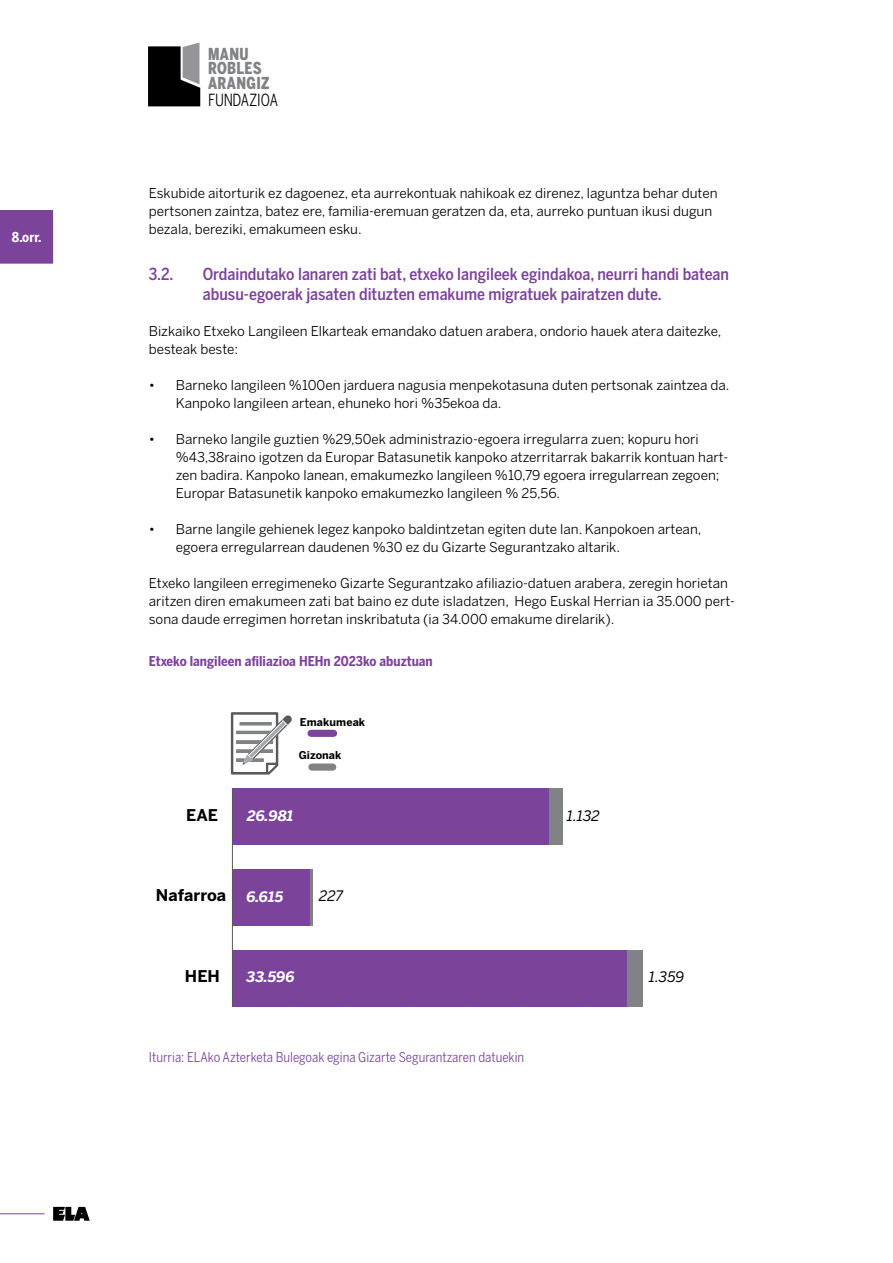
<style>
.page{position:relative;width:893px;height:1263px;background:#fff}
.page>*{position:absolute;margin:0;border:0;box-sizing:border-box;transform-origin:0 0}
.t1{font:16.65px "Benton Sans Cond";letter-spacing:-.015em;color:#000;scale:.9 1}
.t2{font:500 16.5px/19.8px "Benton Sans Cond";color:#7c439a}
.t3{font:900 16.35px/14.9px "Benton Sans Cond";letter-spacing:.02em;color:#808285;scale:.9 1}
.t4{font:700 16.05px "Benton Sans";color:#000}
.t5{font:italic 700 14.25px "Benton Sans";color:#fff}
.t6{font:italic 14.25px "Benton Sans";letter-spacing:-.005em;color:#000}
.t7{font:13.5px/18px "Benton Sans";color:#000}
.t8{font:13.5px "Benton Sans Cond";color:#7c439a}
.t9{font:700 13.5px "Benton Sans Cond";color:#7c439a}
.t10{font:700 13.5px "Benton Sans Cond";color:#fff}
.t11{font:700 10.8px "Benton Sans";letter-spacing:.01em;color:#000}
</style>
<div class="page">
<div style="left:0;top:210px;width:53px;height:53px;background:#7c439a"></div>
<svg style="left:148px;top:43px;width:53px;height:64px;background:#373738"></svg>
<hr style="left:0;top:1213px;width:45px;height:1px;background:#7c439a">
<svg style="left:53px;top:1207px;width:37px;height:14px"></svg>
<div style="left:232px;top:789px;width:317px;height:56px;background:#7c439a"></div>
<div style="left:549px;top:789px;width:14px;height:56px;background:#808285"></div>
<div style="left:232px;top:869px;width:78px;height:57px;background:#7c439a"></div>
<hr style="left:310px;top:869px;width:3px;height:57px;background:#808285">
<div style="left:232px;top:950px;width:395px;height:56px;background:#7c439a"></div>
<div style="left:627px;top:950px;width:16px;height:56px;background:#808285"></div>
<hr style="left:232px;top:789px;width:1px;height:217px;background:#58595b">
<svg style="left:231px;top:712px;width:61px;height:62px"></svg>
<div style="left:312px;top:763px;width:21px;height:8px;background:#808285"></div>
<div style="left:311px;top:730px;width:23px;height:7px;background:#7c439a"></div>
<p class="t10" style="left:12px;top:230px;width:31px">8.orr.</p>
<p class="t3" style="left:208px;top:46px;width:70px">MANU<br>ROBLES<br>ARANGIZ</p>
<p class="t1" style="left:208px;top:90px;width:79px">FUNDAZIOA</p>
<p class="t7" style="left:149px;top:184px;width:570px">Eskubide aitorturik ez dagoenez, eta aurrekontuak nahikoak ez direnez, laguntza behar duten pertsonen zaintza, batez ere, familia-eremuan geratzen da, eta, aurreko puntuan ikusi dugun bezala, bereziki, emakumeen esku.</p>
<p class="t2" style="left:149px;top:264px;width:26px">3.2.</p>
<p class="t2" style="left:203px;top:264px;width:528px">Ordaindutako lanaren zati bat, etxeko langileek egindakoa, neurri handi batean abusu-egoerak jasaten dituzten emakume migratuek pairatzen dute.</p>
<p class="t7" style="left:149px;top:322px;width:574px">Bizkaiko Etxeko Langileen Elkarteak emandako datuen arabera, ondorio hauek atera daitezke, besteak beste:</p>
<p class="t7" style="left:176px;top:376px;width:555px;text-indent:-27px">• Barneko langileen %100en jarduera nagusia menpekotasuna duten pertsonak zaintzea da.<br>Kanpoko langileen artean, ehuneko hori %35ekoa da.</p>
<p class="t7" style="left:176px;top:430px;width:554px;text-indent:-27px">• Barneko langile guztien %29,50ek administrazio-egoera irregularra zuen; kopuru hori %43,38raino igotzen da Europar Batasunetik kanpoko atzerritarrak bakarrik kontuan hart&shy;zen badira. Kanpoko lanean, emakumezko langileen %10,79 egoera irregularrean zegoen; Europar Batasunetik kanpoko emakumezko langileen % 25,56.</p>
<p class="t7" style="left:176px;top:520px;width:527px;text-indent:-27px">• Barne langile gehienek legez kanpoko baldintzetan egiten dute lan. Kanpokoen artean, egoera erregularrean daudenen %30 ez du Gizarte Segurantzako altarik.</p>
<p class="t7" style="left:149px;top:574px;width:588px">Etxeko langileen erregimeneko Gizarte Segurantzako afiliazio-datuen arabera, zeregin horietan aritzen diren emakumeen zati bat baino ez dute isladatzen, Hego Euskal Herrian ia 35.000 pert&shy;sona daude erregimen horretan inskribatuta (ia 34.000 emakume direlarik).</p>
<p class="t9" style="left:149px;top:653px;width:285px">Etxeko langileen afiliazioa HEHn 2023ko abuztuan</p>
<p class="t11" style="left:300px;top:715px;width:67px">Emakumeak</p>
<p class="t4" style="left:186px;top:805px;width:33px">EAE</p>
<p class="t11" style="left:299px;top:749px;width:44px">Gizonak</p>
<p class="t5" style="left:247px;top:807px;width:48px">26.981</p>
<p class="t6" style="left:567px;top:807px;width:34px">1.132</p>
<p class="t4" style="left:156px;top:885px;width:72px">Nafarroa</p>
<p class="t5" style="left:247px;top:888px;width:38px">6.615</p>
<p class="t6" style="left:319px;top:888px;width:26px">227</p>
<p class="t4" style="left:185px;top:966px;width:36px">HEH</p>
<p class="t5" style="left:247px;top:968px;width:50px">33.596</p>
<p class="t6" style="left:649px;top:969px;width:37px">1.359</p>
<p class="t8" style="left:149px;top:1049px;width:377px">Iturria: ELAko Azterketa Bulegoak egina Gizarte Segurantzaren datuekin</p>
</div>
